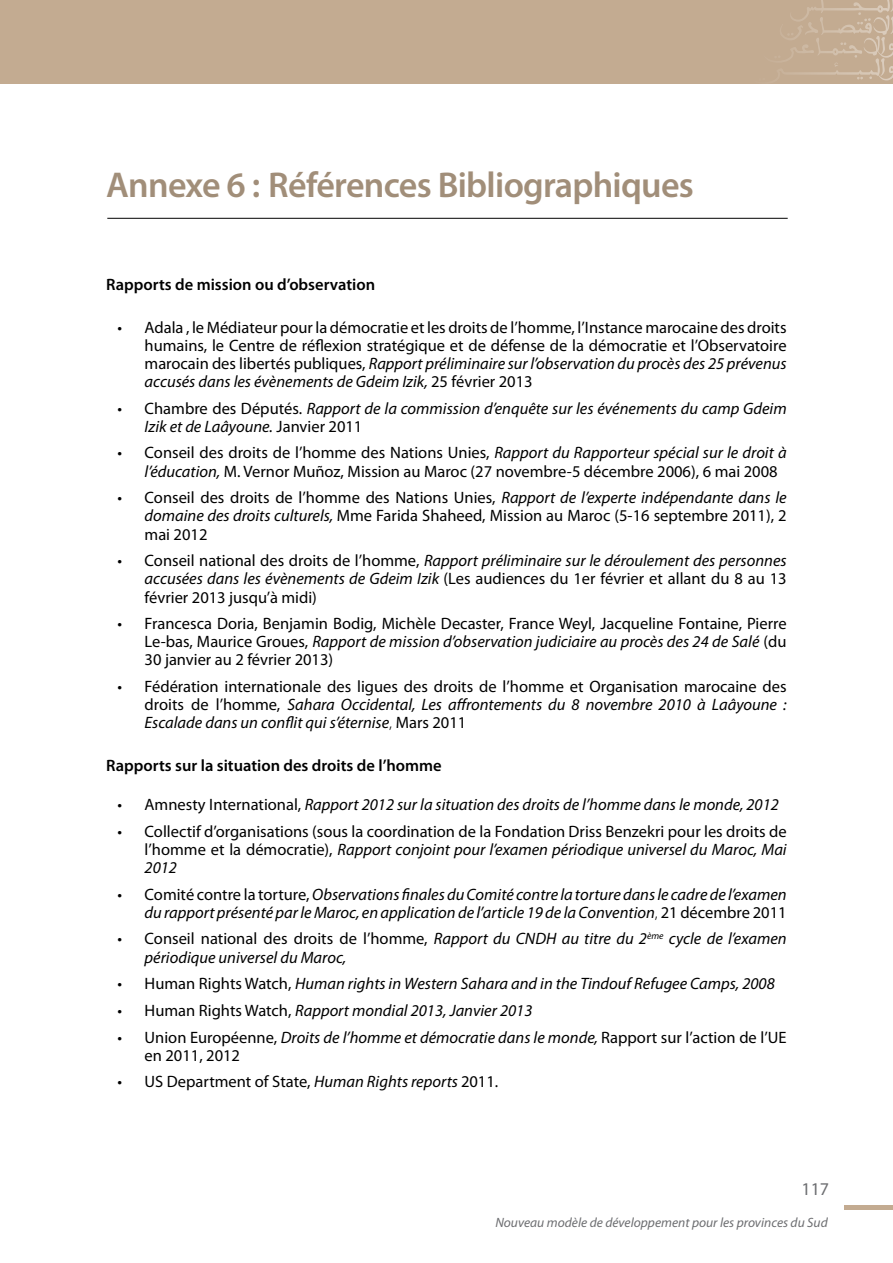
<style>
.page{position:relative;width:893px;height:1263px;background:#fff}
.page>*{position:absolute;margin:0;border:0;box-sizing:border-box;transform-origin:0 0}
.t1{font:600 36px "Myriad Pro";letter-spacing:-.02em;color:#a18e79}
.t2{font:18px "Myriad Pro";color:#6d6e71}
.t3{font:16.5px/18.1px "Myriad Pro";color:#000;text-align:justify}
.t4{font:italic 16.5px/18.1px "Myriad Pro";color:#000}
.t5{font:600 16.5px "Myriad Pro";color:#000}
.t6{font:italic 13.5px "Myriad Pro";color:#6d6e71}
.s1{font-style:italic}
.s2{font-style:normal}
.s3{font-weight:300}
.s4{font-weight:300;font-style:normal}
</style>
<div class="page">
<hr style="left:844px;top:1205px;width:49px;height:4px;background:#c3ab91">
<div style="left:0;top:0;width:893px;height:84px;background:#c3ab91"></div>
<svg style="left:783px;top:0;width:110px;height:81px"></svg>
<hr style="left:107px;top:218px;width:681px;height:1px;background:#000">
<h1 class="t1" style="left:106px;top:162px;width:589px">Annexe 6 : Références Bibliographiques</h1>
<p class="t5" style="left:106px;top:274px;width:270px">Rapports de mission ou d’observation</p>
<p class="t3" style="left:145px;top:318px;width:644px;text-indent:-27px">• Adala , le Médiateur pour la démocratie et les droits de l’homme, l’Instance marocaine des droits humains, le Centre de réflexion stratégique et de défense de la démocratie et l’Observatoire marocain des libertés publiques, <span class="s1">Rapport préliminaire sur l’observation du procès des 25 prévenus accusés dans les évènements de Gdeim Izik,</span> 25 février 2013</p>
<p class="t4" style="left:145px;top:399px;width:644px;text-indent:-27px"><span class="s2">• Chambre des Députés.</span> Rapport de la commission d’enquête sur les événements du camp Gdeim<br>Izik et de Laâyoune. <span class="s2">Janvier 2011</span></p>
<p class="t3" style="left:145px;top:444px;width:644px;text-indent:-27px">• Conseil des droits de l’homme des Nations Unies, <span class="s1">Rapport du Rapporteur spécial sur le droit à l’éducation,</span> M. Vernor Muñoz, Mission au Maroc (27 novembre-5 décembre 2006), 6 mai 2008</p>
<p class="t3" style="left:145px;top:488px;width:644px;text-indent:-27px">• Conseil des droits de l’homme des Nations Unies, <span class="s1">Rapport de l’experte indépendante dans le domaine des droits culturels,</span> Mme Farida Shaheed, Mission au Maroc (5-16 septembre 2011), 2 mai 2012</p>
<p class="t3" style="left:145px;top:551px;width:644px;text-indent:-27px">• Conseil national des droits de l’homme, <span class="s1">Rapport préliminaire sur le déroulement des personnes accusées dans les évènements de Gdeim Izik</span> (Les audiences du 1er février et allant du 8 au 13 février 2013 jusqu’à midi)</p>
<p class="t3" style="left:145px;top:614px;width:644px;text-indent:-27px">• Francesca Doria, Benjamin Bodig, Michèle Decaster, France Weyl, Jacqueline Fontaine, Pierre Le-bas, Maurice Groues, <span class="s1">Rapport de mission d’observation judiciaire au procès des 24 de Salé</span> (du 30 janvier au 2 février 2013)</p>
<p class="t3" style="left:145px;top:677px;width:644px;text-indent:-27px">• Fédération internationale des ligues des droits de l’homme et Organisation marocaine des droits de l’homme, <span class="s1">Sahara Occidental, Les affrontements du 8 novembre 2010 à Laâyoune :<br>Escalade dans un conflit qui s’éternise</span><span class="s3">,</span> Mars 2011</p>
<p class="t5" style="left:106px;top:755px;width:337px">Rapports sur la situation des droits de l’homme</p>
<p class="t4" style="left:118px;top:796px;width:663px"><span class="s2">• Amnesty International,</span> Rapport 2012 sur la situation des droits de l’homme dans le monde, 2012</p>
<p class="t3" style="left:145px;top:822px;width:644px;text-indent:-27px">• Collectif d’organisations (sous la coordination de la Fondation Driss Benzekri pour les droits de l’homme et la démocratie), <span class="s1">Rapport conjoint pour l’examen périodique universel du Maroc, Mai 2012</span></p>
<p class="t4" style="left:118px;top:885px;width:671px;text-align:right"><span class="s2">• Comité contre la torture,</span> Observations finales du Comité contre la torture dans le cadre de l’examen du rapport présenté par le Maroc, en application de l’article 19 de la Convention<span class="s4">,</span> <span class="s2">21 décembre 2011</span></p>
<p class="t4" style="left:145px;top:930px;width:644px;text-indent:-27px"><span class="s2">• Conseil national des droits de l’homme,</span> Rapport du CNDH au titre du 2<sup>ème</sup> cycle de l’examen périodique universel du Maroc,</p>
<p class="t4" style="left:118px;top:975px;width:659px"><span class="s2">• Human Rights Watch,</span> Human rights in Western Sahara and in the Tindouf Refugee Camps, 2008</p>
<p class="t4" style="left:118px;top:1002px;width:416px"><span class="s2">• Human Rights Watch,</span> Rapport mondial 2013, Janvier 2013</p>
<p class="t3" style="left:145px;top:1028px;width:644px;text-indent:-27px">• Union Européenne, <span class="s1">Droits de l’homme et démocratie dans le monde,</span> Rapport sur l’action de l’UE en 2011, 2012</p>
<p class="t3" style="left:118px;top:1072px;width:382px">• US Department of State, <span class="s1">Human Rights reports</span> 2011.</p>
<p class="t2" style="left:801px;top:1177px;width:29px">117</p>
<p class="t6" style="left:495px;top:1215px;width:334px">Nouveau modèle de développement pour les provinces du Sud</p>
</div>
